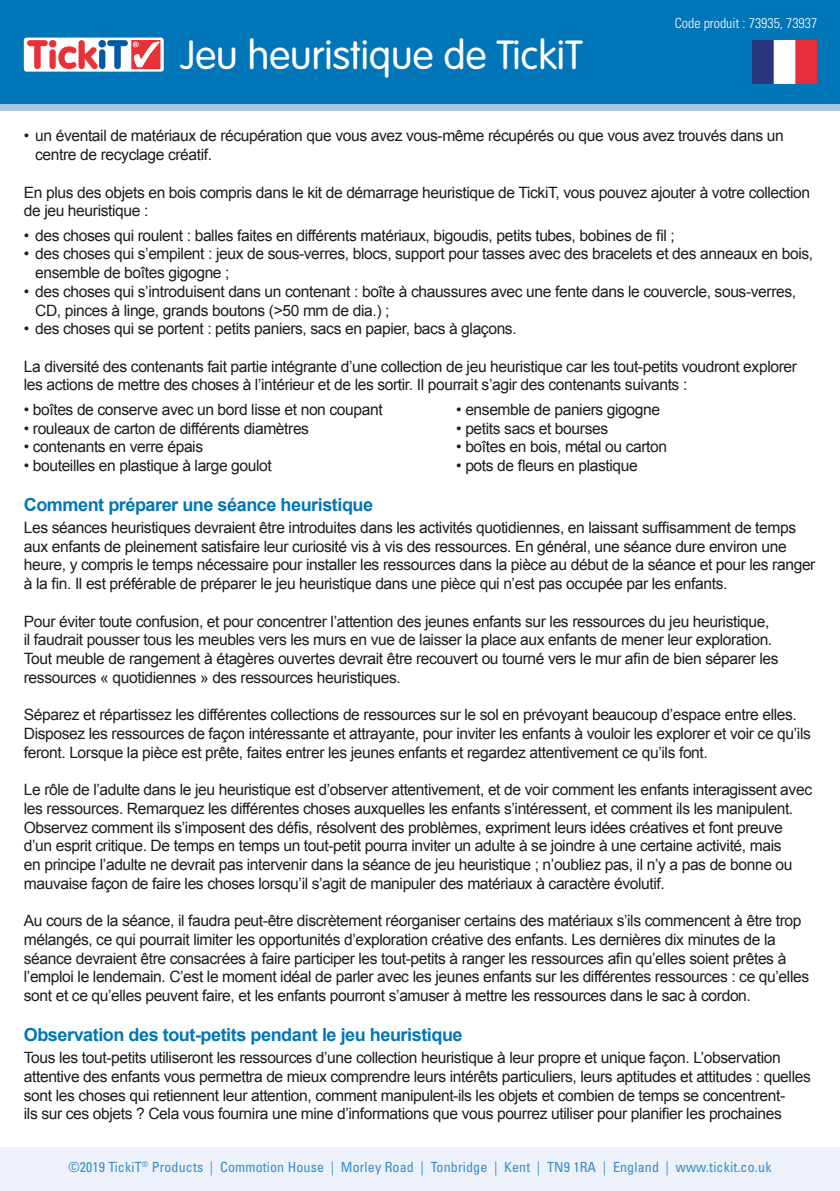
<style>
.page{position:relative;width:840px;height:1191px;background:#fff}
.page>*{position:absolute;margin:0;border:0;box-sizing:border-box;transform-origin:0 0}
.t1{font:300 40px "VAG Rounded";color:#fff}
.t2{font:700 18px "Arial";letter-spacing:-.025em;color:#0076b8}
.t3{font:15.6px/18.8px "Arial";letter-spacing:-.025em;color:#1d1d1b}
.t4{font:condensed 14px "Univers";letter-spacing:.01em;color:#398dc7}
.t5{font:300 condensed 14px "Univers";color:#fff}
</style>
<div class="page">
<div style="left:0;top:22px;width:839px;height:89px;background:#abc4e5"></div>
<div style="left:0;top:0;width:839px;height:103px;background:#0076b8"></div>
<img style="left:752px;top:40px;width:64px;height:44px">
<div style="left:24px;top:38px;width:140px;height:34px;background:#fff;border-radius:3px"></div>
<svg style="left:27px;top:40px;width:133px;height:29px"></svg>
<div style="left:0;top:1147px;width:839px;height:44px;background:#ecf1fa"></div>
<p class="t1" style="left:180px;top:32px;width:403px">Jeu heuristique de TickiT</p>
<p class="t5" style="left:674px;top:15px;width:144px">Code produit : 73935, 73937</p>
<p class="t3" style="left:35px;top:127px;width:749px;text-indent:-11px">• un éventail de matériaux de récupération que vous avez vous-même récupérés ou que vous avez trouvés dans un centre de recyclage créatif.</p>
<p class="t3" style="left:24px;top:183px;width:787px">En plus des objets en bois compris dans le kit de démarrage heuristique de TickiT, vous pouvez ajouter à votre collection de jeu heuristique :</p>
<p class="t3" style="left:24px;top:226px;width:652px">• des choses qui roulent : balles faites en différents matériaux, bigoudis, petits tubes, bobines de fil ;</p>
<p class="t3" style="left:35px;top:245px;width:779px;text-indent:-11px">• des choses qui s’empilent : jeux de sous-verres, blocs, support pour tasses avec des bracelets et des anneaux en bois, ensemble de boîtes gigogne ;</p>
<p class="t3" style="left:35px;top:282px;width:762px;text-indent:-11px">• des choses qui s’introduisent dans un contenant : boîte à chaussures avec une fente dans le couvercle, sous-verres,<br>CD, pinces à linge, grands boutons (&gt;50 mm de dia.) ;</p>
<p class="t3" style="left:24px;top:319px;width:494px">• des choses qui se portent : petits paniers, sacs en papier, bacs à glaçons.</p>
<p class="t3" style="left:24px;top:357px;width:774px">La diversité des contenants fait partie intégrante d’une collection de jeu heuristique car les tout-petits voudront explorer les actions de mettre des choses à l’intérieur et de les sortir. Il pourrait s’agir des contenants suivants :</p>
<p class="t3" style="left:24px;top:400px;width:360px">• boîtes de conserve avec un bord lisse et non coupant</p>
<p class="t3" style="left:456px;top:400px;width:205px">• ensemble de paniers gigogne</p>
<p class="t3" style="left:24px;top:419px;width:286px">• rouleaux de carton de différents diamètres</p>
<p class="t3" style="left:456px;top:419px;width:153px">• petits sacs et bourses</p>
<p class="t3" style="left:24px;top:437px;width:181px">• contenants en verre épais</p>
<p class="t3" style="left:456px;top:437px;width:212px">• boîtes en bois, métal ou carton</p>
<p class="t3" style="left:24px;top:456px;width:249px">• bouteilles en plastique à large goulot</p>
<p class="t3" style="left:456px;top:456px;width:183px">• pots de fleurs en plastique</p>
<p class="t2" style="left:24px;top:493px;width:351px">Comment préparer une séance heuristique</p>
<p class="t3" style="left:24px;top:518px;width:792px">Les séances heuristiques devraient être introduites dans les activités quotidiennes, en laissant suffisamment de temps aux enfants de pleinement satisfaire leur curiosité vis à vis des ressources. En général, une séance dure environ une heure, y compris le temps nécessaire pour installer les ressources dans la pièce au début de la séance et pour les ranger à la fin. Il est préférable de préparer le jeu heuristique dans une pièce qui n’est pas occupée par les enfants.</p>
<p class="t3" style="left:24px;top:612px;width:756px">Pour éviter toute confusion, et pour concentrer l’attention des jeunes enfants sur les ressources du jeu heuristique, il faudrait pousser tous les meubles vers les murs en vue de laisser la place aux enfants de mener leur exploration.<br>Tout meuble de rangement à étagères ouvertes devrait être recouvert ou tourné vers le mur afin de bien séparer les ressources « quotidiennes » des ressources heuristiques.</p>
<p class="t3" style="left:24px;top:705px;width:788px">Séparez et répartissez les différentes collections de ressources sur le sol en prévoyant beaucoup d’espace entre elles.<br>Disposez les ressources de façon intéressante et attrayante, pour inviter les enfants à vouloir les explorer et voir ce qu’ils feront. Lorsque la pièce est prête, faites entrer les jeunes enfants et regardez attentivement ce qu’ils font.</p>
<p class="t3" style="left:24px;top:780px;width:789px">Le rôle de l’adulte dans le jeu heuristique est d’observer attentivement, et de voir comment les enfants interagissent avec les ressources. Remarquez les différentes choses auxquelles les enfants s’intéressent, et comment ils les manipulent.<br>Observez comment ils s’imposent des défis, résolvent des problèmes, expriment leurs idées créatives et font preuve d’un esprit critique. De temps en temps un tout-petit pourra inviter un adulte à se joindre à une certaine activité, mais<br>en principe l’adulte ne devrait pas intervenir dans la séance de jeu heuristique ; n’oubliez pas, il n’y a pas de bonne ou mauvaise façon de faire les choses lorsqu’il s’agit de manipuler des matériaux à caractère évolutif.</p>
<p class="t3" style="left:24px;top:911px;width:786px">Au cours de la séance, il faudra peut-être discrètement réorganiser certains des matériaux s’ils commencent à être trop mélangés, ce qui pourrait limiter les opportunités d’exploration créative des enfants. Les dernières dix minutes de la séance devraient être consacrées à faire participer les tout-petits à ranger les ressources afin qu’elles soient prêtes à l’emploi le lendemain. C’est le moment idéal de parler avec les jeunes enfants sur les différentes ressources : ce qu’elles sont et ce qu’elles peuvent faire, et les enfants pourront s’amuser à mettre les ressources dans le sac à cordon.</p>
<p class="t2" style="left:24px;top:1023px;width:440px">Observation des tout-petits pendant le jeu heuristique</p>
<p class="t3" style="left:24px;top:1048px;width:788px">Tous les tout-petits utiliseront les ressources d’une collection heuristique à leur propre et unique façon. L’observation attentive des enfants vous permettra de mieux comprendre leurs intérêts particuliers, leurs aptitudes et attitudes : quelles sont les choses qui retiennent leur attention, comment manipulent-ils les objets et combien de temps se concentrent-<br>ils sur ces objets ? Cela vous fournira une mine d’informations que vous pourrez utiliser pour planifier les prochaines</p>
<p class="t4" style="left:68px;top:1158px;width:704px">©2019 TickiT<sup>®</sup> Products | Commotion House | Morley Road | Tonbridge | Kent | TN9 1RA | England | www.tickit.co.uk</p>
</div>
